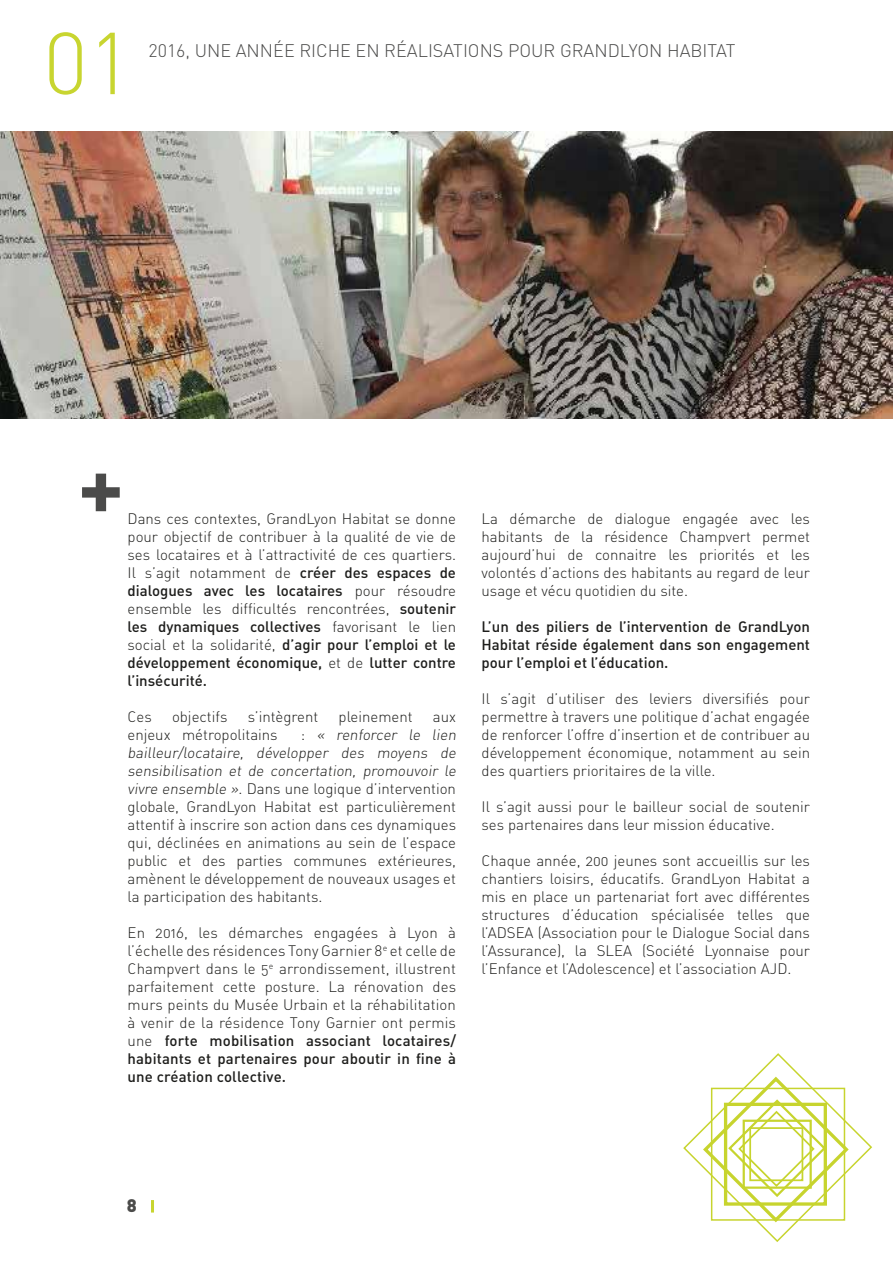
<style>
.page{position:relative;width:893px;height:1263px;background:#fff}
.page>*{position:absolute;margin:0;border:0;box-sizing:border-box;transform-origin:0 0}
.t1{font:300 86.4px "DIN";color:#c8d530}
.t2{font:700 85.05px "DIN";color:#4b4b4a}
.t3{font:300 18px "DIN";color:#4b4b4a}
.t4{font:900 18px "DIN";color:#4b4b4a}
.t5{font:15px/18px "DIN Light Alternate";color:#1d1d1b;text-align:justify}
.t6{font:15px/18px "DIN Medium Alternate";color:#1d1d1b;text-align:justify}
.s1{font-family:"DIN Medium Alternate"}
.s2{font-family:"DIN Light Alternate"}
</style>
<div class="page">
<svg style="left:151px;top:1200px;width:3px;height:12px"></svg>
<img style="left:0;top:131px;width:893px;height:287px">
<svg style="left:683px;top:1053px;width:190px;height:189px"></svg>
<div style="left:711px;top:1088px;width:134px;height:133px;border:2px solid #c7d42e"></div>
<div style="left:724px;top:1103px;width:103px;height:103px;border:3px solid #c7d42e"></div>
<div style="left:743px;top:1119px;width:69px;height:70px;border:2px solid #c7d42e"></div>
<div style="left:749px;top:1127px;width:54px;height:54px;border:2px solid #c7d42e"></div>
<h1 class="t1" style="left:43px;top:10px;width:90px">01</h1>
<p class="t3" style="left:149px;top:40px;width:589px">2016, UNE ANNÉE RICHE EN RÉALISATIONS POUR GRANDLYON HABITAT</p>
<h2 class="t2" style="left:78px;top:430px;width:48px">+</h2>
<p class="t5" style="left:128px;top:509px;width:330px">Dans ces contextes, GrandLyon Habitat se donne pour objectif de contribuer à la qualité de vie de ses locataires et à l’attractivité de ces quartiers.<br>Il s’agit notamment de <span class="s1">créer des espaces de</span></p>
<p class="t6" style="left:128px;top:581px;width:330px">dialogues avec les locataires <span class="s2">pour résoudre</span></p>
<p class="t5" style="left:128px;top:599px;width:330px">ensemble les difficultés rencontrées, <span class="s1">soutenir</span></p>
<p class="t6" style="left:128px;top:617px;width:330px">les dynamiques collectives <span class="s2">favorisant le lien social et la solidarité,</span> d’agir pour l’emploi et le développement économique, <span class="s2">et de</span> lutter contre l’insécurité.</p>
<p class="t5" style="left:128px;top:707px;width:26px">Ces</p>
<p class="t5" style="left:172px;top:707px;width:57px">objectifs</p>
<p class="t5" style="left:248px;top:707px;width:72px">s’intègrent</p>
<p class="t5" style="left:339px;top:707px;width:76px">pleinement</p>
<p class="t5" style="left:433px;top:707px;width:25px">aux</p>
<p class="t5" style="left:128px;top:725px;width:152px">enjeux métropolitains</p>
<p class="t5" style="left:128px;top:725px;width:333px;text-align:left;text-indent:173px">: « renforcer le lien bailleur/locataire, développer des moyens de sensibilisation et de concertation, promouvoir le vivre ensemble ». Dans une logique d’intervention globale, GrandLyon Habitat est particulièrement attentif à inscrire son action dans ces dynamiques qui, déclinées en animations au sein de l’espace public et des parties communes extérieures, amènent le développement de nouveaux usages et la participation des habitants.</p>
<p class="t5" style="left:128px;top:923px;width:330px">En 2016, les démarches engagées à Lyon à l’échelle des résidences Tony Garnier 8<sup>e</sup> et celle de Champvert dans le 5<sup>e</sup> arrondissement, illustrent parfaitement cette posture. La rénovation des murs peints du Musée Urbain et la réhabilitation à venir de la résidence Tony Garnier ont permis</p>
<p class="t6" style="left:128px;top:1031px;width:330px"><span class="s2">une</span> forte mobilisation associant locataires/ habitants et partenaires pour aboutir in fine à une création collective.</p>
<p class="t5" style="left:482px;top:509px;width:330px">La démarche de dialogue engagée avec les habitants de la résidence Champvert permet aujourd’hui de connaitre les priorités et les volontés d’actions des habitants au regard de leur usage et vécu quotidien du site.</p>
<p class="t6" style="left:482px;top:617px;width:330px">L’un des piliers de l’intervention de GrandLyon Habitat réside également dans son engagement pour l’emploi et l’éducation.</p>
<p class="t5" style="left:482px;top:689px;width:330px">Il s’agit d’utiliser des leviers diversifiés pour permettre à travers une politique d’achat engagée de renforcer l’offre d’insertion et de contribuer au développement économique, notamment au sein des quartiers prioritaires de la ville.</p>
<p class="t5" style="left:482px;top:797px;width:330px">Il s’agit aussi pour le bailleur social de soutenir ses partenaires dans leur mission éducative.</p>
<p class="t5" style="left:482px;top:851px;width:330px">Chaque année, 200 jeunes sont accueillis sur les chantiers loisirs, éducatifs. GrandLyon Habitat a mis en place un partenariat fort avec différentes structures d’éducation spécialisée telles que l’ADSEA (Association pour le Dialogue Social dans l’Assurance), la SLEA (Société Lyonnaise pour l’Enfance et l’Adolescence) et l’association AJD.</p>
<p class="t4" style="left:127px;top:1194px;width:12px">8</p>
</div>
